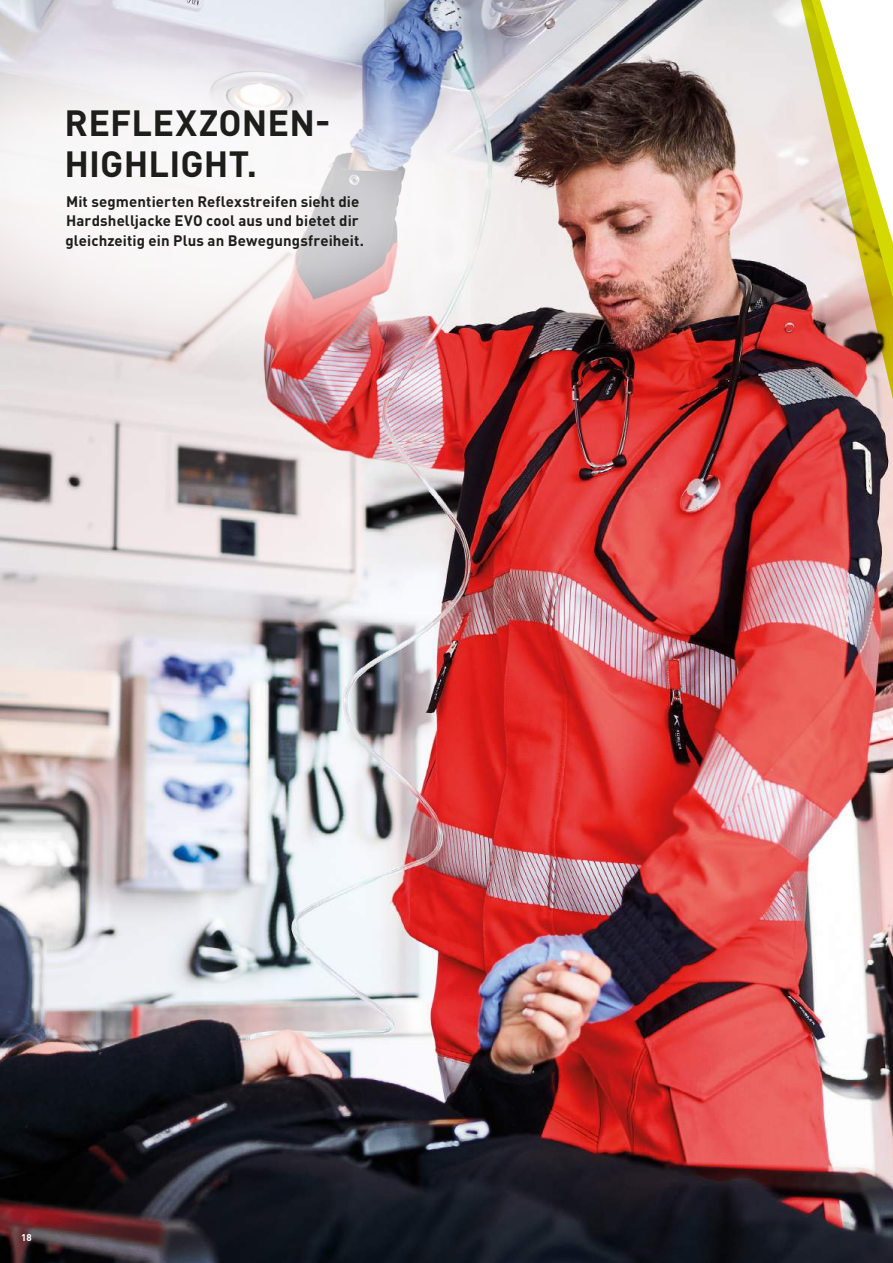
<style>
.page{position:relative;width:893px;height:1263px;background:#fff}
.page>*{position:absolute;margin:0;border:0;box-sizing:border-box;transform-origin:0 0}
.t1{font:700 36px/40.5px "DIN Pro";letter-spacing:.005em;color:#1d1d1b}
.t2{font:700 15px/19.5px "DIN Pro";letter-spacing:.01em;color:#1d1d1b}
.t3{font:700 9.75px "DIN Pro";color:#fff}
</style>
<div class="page">
<img style="left:0;top:0;width:798px;height:1263px">
<img style="left:798px;top:0;width:95px;height:1263px">
<img style="left:0;top:12px;width:543px;height:371px">
<h1 class="t1" style="left:65px;top:99px;width:267px">REFLEXZONEN-<br>HIGHLIGHT.</h1>
<p class="t2" style="left:65px;top:190px;width:300px">Mit segmentierten Reflexstreifen sieht die<br>Hardshelljacke EVO cool aus und bietet dir gleichzeitig ein Plus an Bewegungsfreiheit.</p>
<p class="t3" style="left:21px;top:1230px;width:12px">18</p>
</div>
